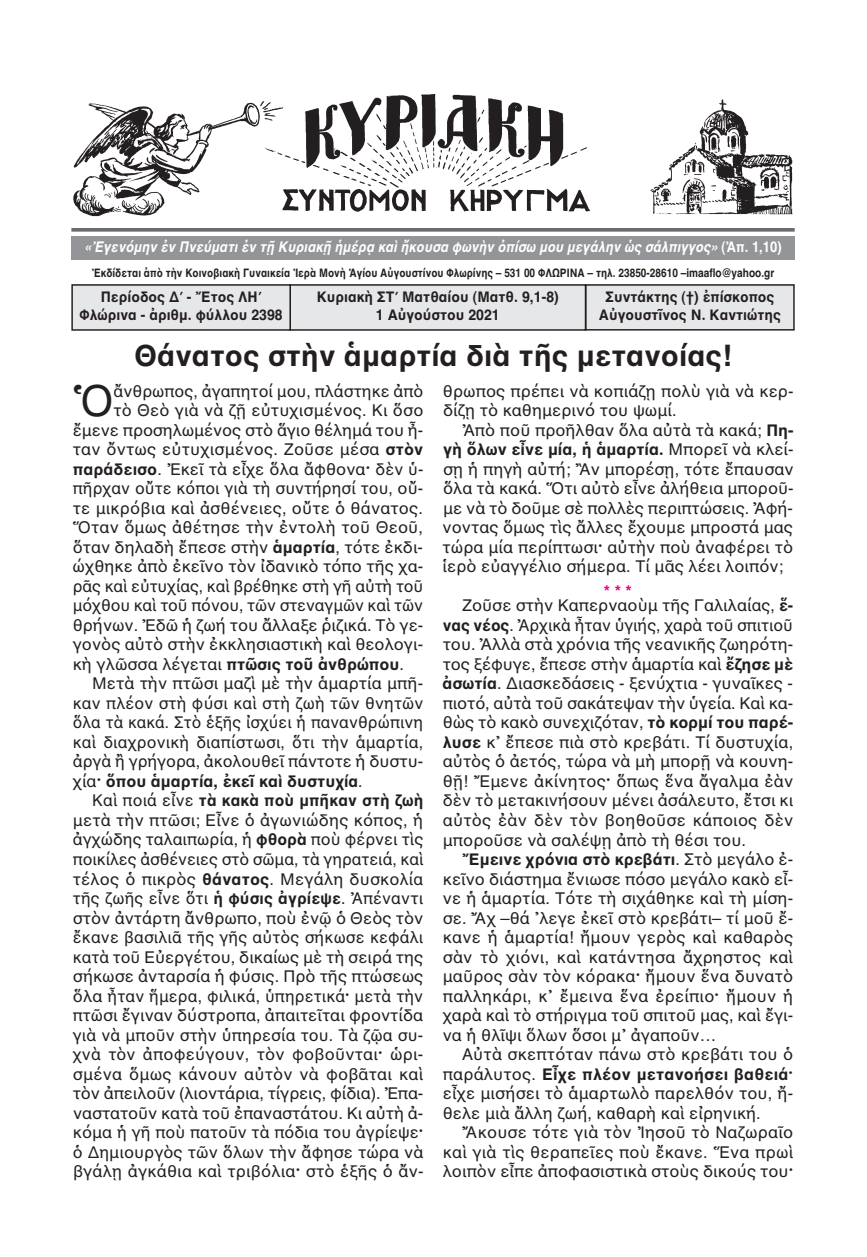
<style>
.page{position:relative;width:867px;height:1257px;background:#fff}
.page>*{position:absolute;margin:0;border:0;box-sizing:border-box;transform-origin:0 0}
.t1{font:43.5px "AL Helvetica";color:#231f20}
.t2{font:700 30px "AL Helvetica";color:#231f20}
.t3{font:16.5px/14.1px "AL Helvetica";color:#231f20}
.t4{font:700 16.5px "AL Helvetica";color:#231f20}
.t5{font:16.5px "AL Helvetica";color:#231f20;scale:.95 1}
.t6{font:700 15px/18px "AL Helvetica";color:#231f20;text-align:center;scale:.95 1}
.t7{font:italic 700 15px "AL Helvetica";color:#fff;scale:.88 1}
.t8{font:700 12px "AL Helvetica";color:#231f20;scale:.85 1}
.s1{font-style:normal}
.s2{font-weight:700}
.s3{font-weight:400}
.s4{font-weight:700;color:#ed028c}
</style>
<div class="page">
<div style="left:291px;top:286px;width:293px;height:43px;background:#e6e7e9"></div>
<div style="left:289px;top:284px;width:297px;height:47px;border:2px solid #231f20"></div>
<div style="left:73px;top:286px;width:216px;height:43px;background:#e6e7e9"></div>
<div style="left:71px;top:284px;width:220px;height:47px;border:2px solid #231f20"></div>
<div style="left:586px;top:286px;width:207px;height:43px;background:#e6e7e9"></div>
<div style="left:585px;top:284px;width:209px;height:46px;border:2px solid #231f20"></div>
<svg style="left:71px;top:228px;width:723px;height:4px;background:#78797c"></svg>
<div style="left:71px;top:236px;width:723px;height:23px;background:#939598"></div>
<img style="left:73px;top:94px;width:720px;height:123px">
<p class="t7" style="left:84px;top:238px;width:794px">«Ἐγενόμην ἐν Πνεύματι ἐν τῇ Κυριακῇ ἡμέρᾳ καὶ ἤκουσα φωνὴν ὀπίσω μου μεγάλην ὡς σάλπιγγος» <span class="s1">(Ἀπ. 1,10)</span></p>
<p class="t8" style="left:92px;top:266px;width:804px">Ἐκδίδεται ἀπὸ τὴν Κοινοβιακὴ Γυναικεία Ἱερὰ Μονὴ Ἁγίου Αὐγουστίνου Φλωρίνης – 531 00 ΦΛΩΡΙΝΑ – τηλ. 23850-28610 –imaaflo@yahoo.gr</p>
<p class="t6" style="left:80px;top:288px;width:215px">Περίοδος Δ΄ - Ἔτος ΛΗ΄<br>Φλώρινα - ἀριθμ. φύλλου 2398</p>
<p class="t6" style="left:599px;top:288px;width:193px">Συντάκτης (†) ἐπίσκοπος<br>Αὐγουστῖνος Ν. Καντιώτης</p>
<p class="t2" style="left:134px;top:338px;width:599px">Θάνατος στὴν ἁμαρτία διὰ τῆς μετανοίας!</p>
<p class="t6" style="left:317px;top:288px;width:256px">Κυριακὴ ΣΤ΄ Ματθαίου (Ματθ. 9,1-8)<br>1 Αὐγούστου 2021</p>
<p class="t1" style="left:73px;top:375px;width:42px">Ὁ</p>
<p class="t3" style="left:114px;top:384px;width:311px">ἄνθρωπος, ἀγαπητοί μου, πλάστηκε ἀπὸ</p>
<p class="t3" style="left:114px;top:403px;width:311px">τὸ Θεὸ γιὰ νὰ ζῇ εὐτυχισμένος. Κι ὅσο</p>
<p class="t3" style="left:73px;top:423px;width:352px">ἔμενε προσηλωμένος στὸ ἅγιο θέλημά του ἦ-</p>
<p class="t3" style="left:73px;top:442px;width:352px">ταν ὄντως εὐτυχισμένος. Ζοῦσε μέσα <span class="s2">στὸν</span></p>
<p class="t3" style="left:73px;top:462px;width:352px"><span class="s2">παράδεισο</span>. Ἐκεῖ τὰ εἶχε ὅλα ἄφθονα<span class="s2">·</span> δὲν ὑ-</p>
<p class="t3" style="left:73px;top:481px;width:352px">πῆρχαν οὔτε κόποι γιὰ τὴ συντήρησί του, οὔ-</p>
<p class="t3" style="left:73px;top:501px;width:352px">τε μικρόβια καὶ ἀσθένειες, οὔτε ὁ θάνατος.</p>
<p class="t3" style="left:73px;top:520px;width:352px">Ὅταν ὅμως ἀθέτησε τὴν ἐντολὴ τοῦ Θεοῦ,</p>
<p class="t3" style="left:73px;top:540px;width:352px">ὅταν δηλαδὴ ἔπεσε στὴν <span class="s2">ἁμαρτία</span>, τότε ἐκδι-</p>
<p class="t3" style="left:73px;top:559px;width:352px">ώχθηκε ἀπὸ ἐκεῖνο τὸν ἰδανικὸ τόπο τῆς χα-</p>
<p class="t3" style="left:73px;top:579px;width:352px">ρᾶς καὶ εὐτυχίας, καὶ βρέθηκε στὴ γῆ αὐτὴ τοῦ</p>
<p class="t3" style="left:73px;top:598px;width:351px">μόχθου καὶ τοῦ πόνου, τῶν στεναγμῶν καὶ τῶν</p>
<p class="t3" style="left:73px;top:618px;width:352px">θρήνων. Ἐδῶ ἡ ζωή του ἄλλαξε ῥιζικά. Τὸ γε-</p>
<p class="t3" style="left:73px;top:637px;width:352px">γονὸς αὐτὸ στὴν ἐκκλησιαστικὴ καὶ θεολογι-</p>
<p class="t4" style="left:73px;top:654px;width:333px"><span class="s3">κὴ γλῶσσα λέγεται</span> πτῶσις τοῦ ἀνθρώπου<span class="s3">.</span></p>
<p class="t3" style="left:92px;top:676px;width:332px">Μετὰ τὴν πτῶσι μαζὶ μὲ τὴν ἁμαρτία μπῆ-</p>
<p class="t3" style="left:73px;top:696px;width:352px">καν πλέον στὴ φύσι καὶ στὴ ζωὴ τῶν θνητῶν</p>
<p class="t5" style="left:73px;top:713px;width:370px">ὅλα τὰ κακά. Στὸ ἑξῆς ἰσχύει ἡ πανανθρώπινη</p>
<p class="t3" style="left:73px;top:735px;width:352px">καὶ διαχρονικὴ διαπίστωσι, ὅτι τὴν ἁμαρτία,</p>
<p class="t3" style="left:73px;top:754px;width:352px">ἀργὰ ἢ γρήγορα, ἀκολουθεῖ πάντοτε ἡ δυστυ-</p>
<p class="t4" style="left:73px;top:771px;width:291px"><span class="s3">χία</span>· ὅπου ἁμαρτία, ἐκεῖ καὶ δυστυχία<span class="s3">.</span></p>
<p class="t4" style="left:92px;top:791px;width:332px"><span class="s3">Καὶ ποιά εἶνε</span> τὰ κακὰ ποὺ μπῆκαν στὴ ζωὴ</p>
<p class="t3" style="left:73px;top:813px;width:351px">μετὰ τὴν πτῶσι; Εἶνε ὁ ἀγωνιώδης κόπος, ἡ</p>
<p class="t3" style="left:73px;top:832px;width:352px">ἀγχώδης ταλαιπωρία, ἡ <span class="s2">φθορὰ</span> ποὺ φέρνει τὶς</p>
<p class="t3" style="left:73px;top:852px;width:352px">ποικίλες ἀσθένειες στὸ σῶμα, τὰ γηρατειά, καὶ</p>
<p class="t3" style="left:73px;top:871px;width:352px">τέλος ὁ πικρὸς <span class="s2">θάνατος</span>. Μεγάλη δυσκολία</p>
<p class="t3" style="left:73px;top:891px;width:352px">τῆς ζωῆς εἶνε ὅτι <span class="s2">ἡ φύσις ἀγρίεψε</span>. Ἀπέναντι</p>
<p class="t3" style="left:73px;top:910px;width:352px">στὸν ἀντάρτη ἄνθρωπο, ποὺ ἐνῷ ὁ Θεὸς τὸν</p>
<p class="t3" style="left:73px;top:930px;width:352px">ἔκανε βασιλιᾶ τῆς γῆς αὐτὸς σήκωσε κεφάλι</p>
<p class="t3" style="left:73px;top:949px;width:352px">κατὰ τοῦ Εὐεργέτου, δικαίως μὲ τὴ σειρά της</p>
<p class="t3" style="left:73px;top:969px;width:352px">σήκωσε ἀνταρσία ἡ φύσις. Πρὸ τῆς πτώσεως</p>
<p class="t3" style="left:73px;top:988px;width:352px">ὅλα ἦταν ἥμερα, φιλικά, ὑπηρετικά<span class="s2">·</span> μετὰ τὴν</p>
<p class="t3" style="left:73px;top:1008px;width:352px">πτῶσι ἔγιναν δύστροπα, ἀπαιτεῖται φροντίδα</p>
<p class="t3" style="left:73px;top:1027px;width:352px">γιὰ νὰ μποῦν στὴν ὑπηρεσία του. Τὰ ζῷα συ-</p>
<p class="t3" style="left:73px;top:1047px;width:352px">χνὰ τὸν ἀποφεύγουν, τὸν φοβοῦνται<span class="s2">·</span> ὡρι-</p>
<p class="t3" style="left:73px;top:1066px;width:352px">σμένα ὅμως κάνουν αὐτὸν νὰ φοβᾶται καὶ</p>
<p class="t3" style="left:73px;top:1086px;width:352px">τὸν ἀπειλοῦν (λιοντάρια, τίγρεις, φίδια). Ἐπα-</p>
<p class="t3" style="left:73px;top:1105px;width:352px">ναστατοῦν κατὰ τοῦ ἐπαναστάτου. Κι αὐτὴ ἀ-</p>
<p class="t3" style="left:73px;top:1125px;width:352px">κόμα ἡ γῆ ποὺ πατοῦν τὰ πόδια του ἀγρίεψε<span class="s2">·</span></p>
<p class="t3" style="left:73px;top:1144px;width:352px">ὁ Δημιουργὸς τῶν ὅλων τὴν ἄφησε τώρα νὰ</p>
<p class="t3" style="left:73px;top:1164px;width:352px">βγάλῃ ἀγκάθια καὶ τριβόλια<span class="s2">·</span> στὸ ἑξῆς ὁ ἄν-</p>
<p class="t3" style="left:443px;top:384px;width:352px">θρωπος πρέπει νὰ κοπιάζῃ πολὺ γιὰ νὰ κερ-</p>
<p class="t3" style="left:443px;top:403px;width:235px">δίζῃ τὸ καθημερινό του ψωμί.</p>
<p class="t3" style="left:462px;top:423px;width:332px">Ἀπὸ ποῦ προῆλθαν ὅλα αὐτὰ τὰ κακά; <span class="s2">Πη-</span></p>
<p class="t4" style="left:443px;top:440px;width:352px">γὴ ὅλων εἶνε μία, ἡ ἁμαρτία. <span class="s3">Μπορεῖ νὰ κλεί-</span></p>
<p class="t3" style="left:443px;top:462px;width:352px">σῃ ἡ πηγὴ αὐτή; Ἂν μπορέσῃ, τότε ἔπαυσαν</p>
<p class="t3" style="left:443px;top:481px;width:352px">ὅλα τὰ κακά. Ὅτι αὐτὸ εἶνε ἀλήθεια μποροῦ-</p>
<p class="t3" style="left:443px;top:501px;width:351px">με νὰ τὸ δοῦμε σὲ πολλὲς περιπτώσεις. Ἀφή-</p>
<p class="t3" style="left:442px;top:520px;width:352px">νοντας ὅμως τὶς ἄλλες ἔχουμε μπροστά μας</p>
<p class="t3" style="left:442px;top:540px;width:352px">τώρα μία περίπτωσι<span class="s2">·</span> αὐτὴν ποὺ ἀναφέρει τὸ</p>
<p class="t3" style="left:442px;top:559px;width:342px">ἱερὸ εὐαγγέλιο σήμερα. Τί μᾶς λέει λοιπόν;</p>
<p class="t3" style="left:462px;top:584px;width:332px;text-indent:142px"><span class="s4">***<br></span>Ζοῦσε στὴν Καπερναοὺμ τῆς Γαλιλαίας, <span class="s2">ἕ-</span></p>
<p class="t3" style="left:442px;top:618px;width:352px"><span class="s2">νας νέος</span>. Ἀρχικὰ ἦταν ὑγιής, χαρὰ τοῦ σπιτιοῦ</p>
<p class="t3" style="left:442px;top:637px;width:352px">του. Ἀλλὰ στὰ χρόνια τῆς νεανικῆς ζωηρότη-</p>
<p class="t3" style="left:443px;top:657px;width:352px">τος ξέφυγε, ἔπεσε στὴν ἁμαρτία καὶ <span class="s2">ἔζησε μὲ</span></p>
<p class="t3" style="left:442px;top:676px;width:352px"><span class="s2">ἀσωτία</span>. Διασκεδάσεις - ξενύχτια - γυναῖκες -</p>
<p class="t3" style="left:442px;top:696px;width:352px">πιοτό, αὐτὰ τοῦ σακάτεψαν τὴν ὑγεία. Καὶ κα-</p>
<p class="t3" style="left:442px;top:715px;width:352px">θὼς τὸ κακὸ συνεχιζόταν, <span class="s2">τὸ κορμί του παρέ-</span></p>
<p class="t3" style="left:442px;top:735px;width:352px"><span class="s2">λυσε</span> κ᾽ ἔπεσε πιὰ στὸ κρεβάτι. Τί δυστυχία,</p>
<p class="t3" style="left:443px;top:754px;width:352px">αὐτὸς ὁ ἀετός, τώρα νὰ μὴ μπορῇ νὰ κουνη-</p>
<p class="t3" style="left:443px;top:774px;width:352px">θῇ! Ἔμενε ἀκίνητος<span class="s2">·</span> ὅπως ἕνα ἄγαλμα ἐὰν</p>
<p class="t3" style="left:443px;top:793px;width:352px">δὲν τὸ μετακινήσουν μένει ἀσάλευτο, ἔτσι κι</p>
<p class="t3" style="left:443px;top:813px;width:352px">αὐτὸς ἐὰν δὲν τὸν βοηθοῦσε κάποιος δὲν</p>
<p class="t3" style="left:443px;top:832px;width:305px">μποροῦσε νὰ σαλέψῃ ἀπὸ τὴ θέσι του.</p>
<p class="t4" style="left:462px;top:849px;width:332px">Ἔμεινε χρόνια στὸ κρεβάτι<span class="s3">. Στὸ μεγάλο ἐ-</span></p>
<p class="t3" style="left:443px;top:871px;width:352px">κεῖνο διάστημα ἔνιωσε πόσο μεγάλο κακὸ εἶ-</p>
<p class="t3" style="left:443px;top:891px;width:352px">νε ἡ ἁμαρτία. Τότε τὴ σιχάθηκε καὶ τὴ μίση-</p>
<p class="t3" style="left:442px;top:910px;width:352px">σε. Ἄχ –θά ᾽λεγε ἐκεῖ στὸ κρεβάτι– τί μοῦ ἔ-</p>
<p class="t3" style="left:443px;top:930px;width:352px">κανε ἡ ἁμαρτία! ἤμουν γερὸς καὶ καθαρὸς</p>
<p class="t3" style="left:442px;top:949px;width:352px">σὰν τὸ χιόνι, καὶ κατάντησα ἄχρηστος καὶ</p>
<p class="t3" style="left:442px;top:969px;width:352px">μαῦρος σὰν τὸν κόρακα<span class="s2">·</span> ἤμουν ἕνα δυνατὸ</p>
<p class="t3" style="left:443px;top:988px;width:352px">παλληκάρι, κ᾽ ἔμεινα ἕνα ἐρείπιο<span class="s2">·</span> ἤμουν ἡ</p>
<p class="t3" style="left:443px;top:1008px;width:352px">χαρὰ καὶ τὸ στήριγμα τοῦ σπιτοῦ μας, καὶ ἔγι-</p>
<p class="t3" style="left:442px;top:1027px;width:275px">να ἡ θλῖψι ὅλων ὅσοι μ᾽ ἀγαποῦν…</p>
<p class="t3" style="left:462px;top:1047px;width:332px">Αὐτὰ σκεπτόταν πάνω στὸ κρεβάτι του ὁ</p>
<p class="t4" style="left:442px;top:1064px;width:352px"><span class="s3">παράλυτος.</span> Εἶχε πλέον μετανοήσει βαθειά·</p>
<p class="t3" style="left:442px;top:1086px;width:352px">εἶχε μισήσει τὸ ἁμαρτωλὸ παρελθόν του, ἤ-</p>
<p class="t3" style="left:442px;top:1105px;width:319px">θελε μιὰ ἄλλη ζωή, καθαρὴ καὶ εἰρηνική.</p>
<p class="t3" style="left:462px;top:1125px;width:332px">Ἄκουσε τότε γιὰ τὸν Ἰησοῦ τὸ Ναζωραῖο</p>
<p class="t3" style="left:442px;top:1144px;width:352px">καὶ γιὰ τὶς θεραπεῖες ποὺ ἔκανε. Ἕνα πρωὶ</p>
<p class="t3" style="left:443px;top:1164px;width:352px">λοιπὸν εἶπε ἀποφασιστικὰ στοὺς δικούς του<span class="s2">·</span></p>
</div>
